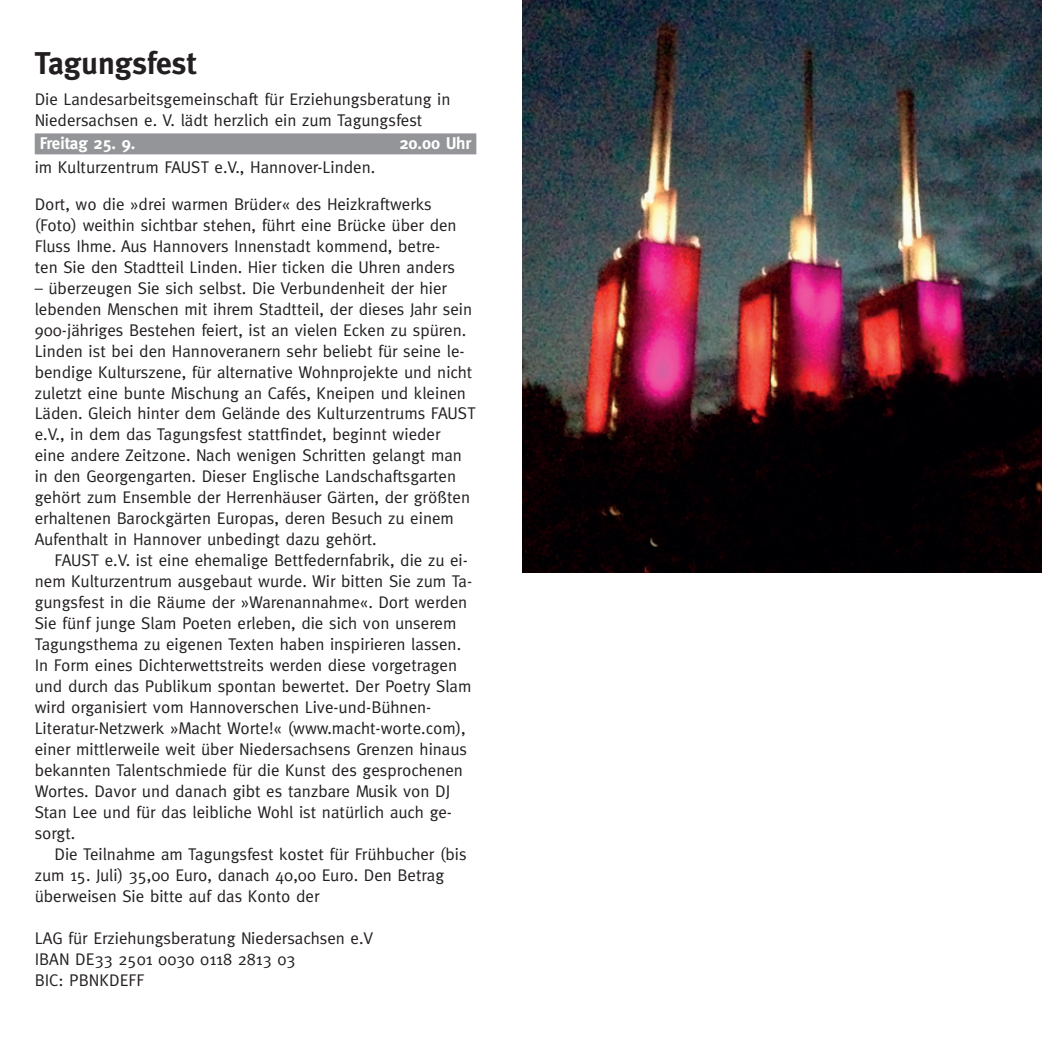
<style>
.page{position:relative;width:1042px;height:1042px;background:#fff}
.page>*{position:absolute;margin:0;border:0;box-sizing:border-box;transform-origin:0 0}
.t1{font:700 31.5px "Meta";color:#231f20}
.t2{font:16.97px/21px "Meta";color:#231f20}
.t3{font:700 16.97px "Meta";color:#fff}
</style>
<div class="page">
<div style="left:35px;top:133px;width:441px;height:21px;background:#939598"></div>
<img style="left:522px;top:0;width:520px;height:572px">
<h1 class="t1" style="left:35px;top:45px;width:163px">Tagungsfest</h1>
<p class="t2" style="left:35px;top:88px;width:417px">Die Landesarbeitsgemeinschaft für Erziehungsberatung in<br>Niedersachsen e. V. lädt herzlich ein zum Tagungsfest</p>
<p class="t3" style="left:40px;top:133px;width:97px">Freitag 25. 9.</p>
<p class="t3" style="left:399px;top:133px;width:73px">20.00 Uhr</p>
<p class="t2" style="left:35px;top:148px;width:398px;line-height:36.8px">im Kulturzentrum FAUST e.V., Hannover-Linden.<br>Dort, wo die »drei warmen Brüder« des Heizkraftwerks</p>
<p class="t2" style="left:35px;top:214px;width:423px">(Foto) weithin sichtbar stehen, führt eine Brücke über den<br>Fluss Ihme. Aus Hannovers Innenstadt kommend, betre&shy;ten Sie den Stadtteil Linden. Hier ticken die Uhren anders</p>
<p class="t2" style="left:35px;top:277px;width:443px">– überzeugen Sie sich selbst. Die Verbundenheit der hier lebenden Menschen mit ihrem Stadtteil, der dieses Jahr sein 900-jähriges Bestehen feiert, ist an vielen Ecken zu spüren.<br>Linden ist bei den Hannoveranern sehr beliebt für seine le&shy;bendige Kulturszene, für alternative Wohnprojekte und nicht zuletzt eine bunte Mischung an Cafés, Kneipen und kleinen Läden. Gleich hinter dem Gelände des Kulturzentrums FAUST e.V., in dem das Tagungsfest stattfindet, beginnt wieder<br>eine andere Zeitzone. Nach wenigen Schritten gelangt man in den Georgengarten. Dieser Englische Landschaftsgarten gehört zum Ensemble der Herrenhäuser Gärten, der größten erhaltenen Barockgärten Europas, deren Besuch zu einem Aufenthalt in Hannover unbedingt dazu gehört.</p>
<p class="t2" style="left:35px;top:550px;width:439px;text-indent:20px">FAUST e.V. ist eine ehemalige Bettfedernfabrik, die zu ei&shy;nem Kulturzentrum ausgebaut wurde. Wir bitten Sie zum Ta&shy;gungsfest in die Räume der »Warenannahme«. Dort werden Sie fünf junge Slam Poeten erleben, die sich von unserem Tagungsthema zu eigenen Texten haben inspirieren lassen.<br>In Form eines Dichterwettstreits werden diese vorgetragen und durch das Publikum spontan bewertet. Der Poetry Slam wird organisiert vom Hannoverschen Live-und-Bühnen-Literatur-Netzwerk »Macht Worte!« (www.macht-worte.com), einer mittlerweile weit über Niedersachsens Grenzen hinaus bekannten Talentschmiede für die Kunst des gesprochenen Wortes. Davor und danach gibt es tanzbare Musik von DJ Stan Lee und für das leibliche Wohl ist natürlich auch ge&shy;sorgt.</p>
<p class="t2" style="left:35px;top:843px;width:433px;text-indent:20px">Die Teilnahme am Tagungsfest kostet für Frühbucher (bis zum 15. Juli) 35,00 Euro, danach 40,00 Euro. Den Betrag überweisen Sie bitte auf das Konto der</p>
<p class="t2" style="left:35px;top:927px;width:340px">LAG für Erziehungsberatung Niedersachsen e.V<br>IBAN DE33 2501 0030 0118 2813 03<br>BIC: PBNKDEFF</p>
</div>
